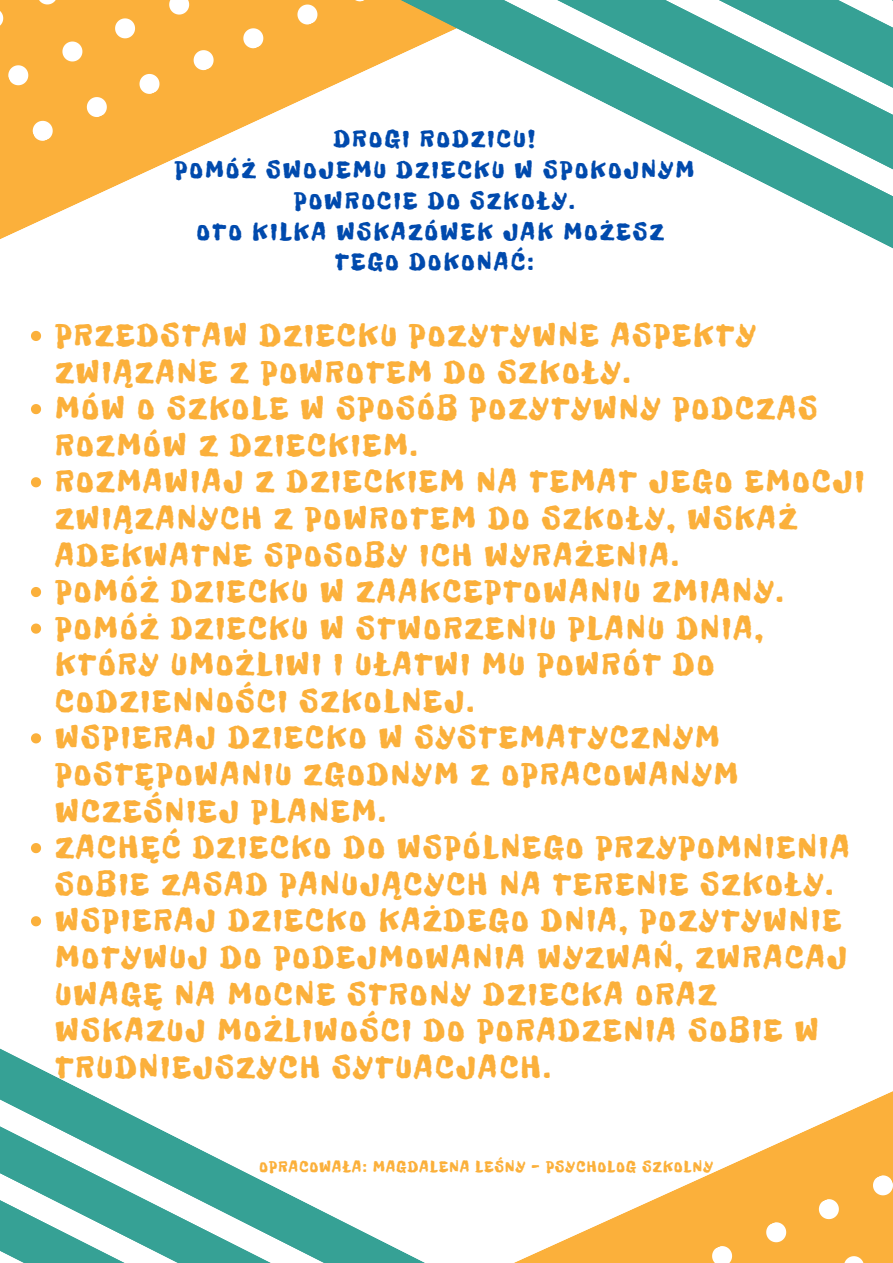
<style>
.page{position:relative;width:893px;height:1263px;background:#fff}
.page>*{position:absolute;margin:0;border:0;box-sizing:border-box;transform-origin:0 0}
.t1{font:32.62px/36.6px "Freckle Face";letter-spacing:.08em;color:#fbb03b}
.t2{font:24.97px/31px "Freckle Face";letter-spacing:.1em;color:#004aad;text-align:center}
.t3{font:16.12px "Freckle Face";letter-spacing:.08em;color:#fbb03b}
</style>
<div class="page">
<svg style="left:759px;top:1091px;width:134px;height:172px;fill:#fbb03b"></svg>
<svg style="left:766px;top:1222px;width:20px;height:20px"></svg>
<svg style="left:819px;top:1199px;width:20px;height:20px"></svg>
<svg style="left:844px;top:1256px;width:20px;height:7px"></svg>
<svg style="left:873px;top:1175px;width:20px;height:20px"></svg>
<div style="left:741px;top:1152px;width:18px;height:111px;background:#fbb03b"></div>
<svg style="left:0;top:1048px;width:741px;height:215px"></svg>
<svg style="left:0;top:1090px;width:693px;height:173px"></svg>
<svg style="left:0;top:1147px;width:651px;height:116px"></svg>
<svg style="left:0;top:0;width:166px;height:239px;fill:#fbb03b"></svg>
<svg style="left:0;top:8px;width:3px;height:20px"></svg>
<svg style="left:8px;top:65px;width:20px;height:20px"></svg>
<svg style="left:33px;top:121px;width:20px;height:20px"></svg>
<svg style="left:37px;top:0;width:20px;height:4px"></svg>
<svg style="left:62px;top:42px;width:20px;height:19px"></svg>
<svg style="left:87px;top:97px;width:20px;height:20px"></svg>
<svg style="left:115px;top:18px;width:20px;height:20px"></svg>
<svg style="left:139px;top:74px;width:20px;height:20px"></svg>
<svg style="left:166px;top:0;width:79px;height:163px;fill:#fbb03b"></svg>
<svg style="left:245px;top:0;width:57px;height:126px;background:#fbbc59"></svg>
<svg style="left:302px;top:0;width:591px;height:249px"></svg>
<svg style="left:370px;top:0;width:523px;height:196px"></svg>
<svg style="left:31px;top:331px;width:10px;height:10px"></svg>
<svg style="left:31px;top:404px;width:10px;height:10px"></svg>
<svg style="left:31px;top:477px;width:10px;height:10px"></svg>
<svg style="left:31px;top:587px;width:10px;height:10px"></svg>
<svg style="left:31px;top:623px;width:10px;height:11px"></svg>
<svg style="left:31px;top:733px;width:10px;height:10px"></svg>
<svg style="left:31px;top:843px;width:10px;height:10px"></svg>
<svg style="left:31px;top:916px;width:10px;height:10px"></svg>
<p class="t2" style="left:175px;top:123px;width:520px">DROGI RODZICU!<br>POMÓŻ SWOJEMU DZIECKU W SPOKOJNYM<br>POWROCIE DO SZKOŁY.<br>OTO KILKA WSKAZÓWEK JAK MOŻESZ<br>TEGO DOKONAĆ:</p>
<p class="t1" style="left:55px;top:317px;width:810px">PRZEDSTAW DZIECKU POZYTYWNE ASPEKTY ZWIĄZANE Z POWROTEM DO SZKOŁY.<br>MÓW O SZKOLE W SPOSÓB POZYTYWNY PODCZAS ROZMÓW Z DZIECKIEM.<br>ROZMAWIAJ Z DZIECKIEM NA TEMAT JEGO EMOCJI ZWIĄZANYCH Z POWROTEM DO SZKOŁY, WSKAŻ ADEKWATNE SPOSOBY ICH WYRAŻENIA.<br>POMÓŻ DZIECKU W ZAAKCEPTOWANIU ZMIANY.<br>POMÓŻ DZIECKU W STWORZENIU PLANU DNIA, KTÓRY UMOŻLIWI I UŁATWI MU POWRÓT DO CODZIENNOŚCI SZKOLNEJ.<br>WSPIERAJ DZIECKO W SYSTEMATYCZNYM POSTĘPOWANIU ZGODNYM Z OPRACOWANYM WCZEŚNIEJ PLANEM.<br>ZACHĘĆ DZIECKO DO WSPÓLNEGO PRZYPOMNIENIA SOBIE ZASAD PANUJĄCYCH NA TERENIE SZKOŁY.<br>WSPIERAJ DZIECKO KAŻDEGO DNIA, POZYTYWNIE MOTYWUJ DO PODEJMOWANIA WYZWAŃ, ZWRACAJ UWAGĘ NA MOCNE STRONY DZIECKA ORAZ WSKAZUJ MOŻLIWOŚCI DO PORADZENIA SOBIE W TRUDNIEJSZYCH SYTUACJACH.</p>
<p class="t3" style="left:259px;top:1157px;width:455px">OPRACOWAŁA: MAGDALENA LEŚNY - PSYCHOLOG SZKOLNY</p>
</div>
